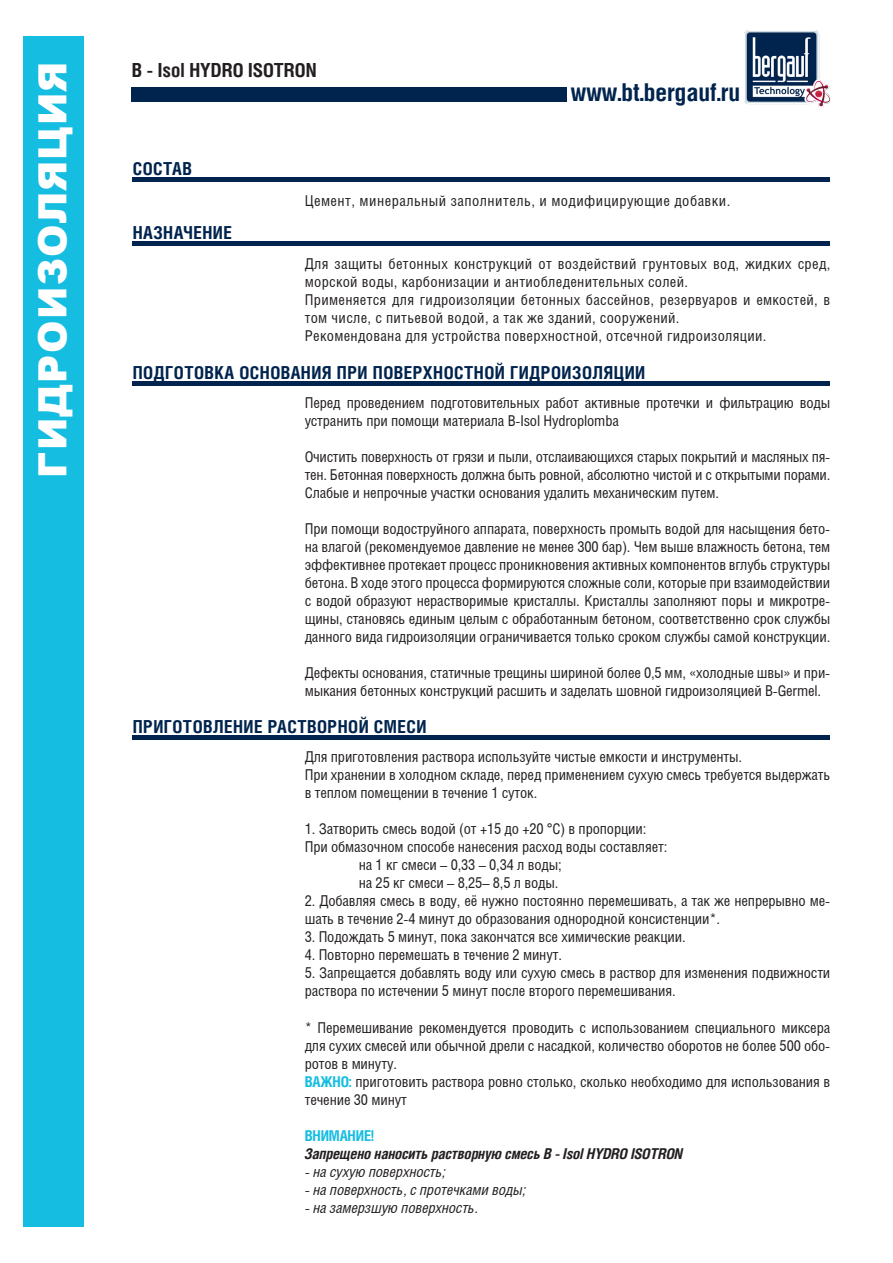
<style>
.page{position:relative;width:893px;height:1263px;background:#fff}
.page>*{position:absolute;margin:0;border:0;box-sizing:border-box;transform-origin:0 0}
.t1{font:900 39px "Arial";letter-spacing:.035em;color:#fff}
.t2{font:700 24.75px "Helios Cond";color:#01244e}
.t3{font:700 19.5px "Helios Cond";color:#231f20}
.t4{font:700 18px "Helios Cond";letter-spacing:.025em;color:#01244e}
.t5{font:15px/18px "Helios Cond";letter-spacing:-.01em;color:#231f20}
.t6{font:15px/18px "Helios Cond";letter-spacing:.02em;color:#231f20}
.t7{font:italic 15px "Helios Cond";letter-spacing:-.01em;color:#231f20}
.t8{font:15px "Helios Cond";letter-spacing:.03em;color:#231f20}
.t9{font:italic 700 15px "Helios Cond";letter-spacing:-.01em;color:#231f20}
.t10{font:700 15px "Helios Cond";letter-spacing:-.01em;color:#15bde1}
.s1{font-weight:700;color:#15bde1}
</style>
<div class="page">
<div style="left:133px;top:177px;width:697px;height:5px;background:#01244e"></div>
<div style="left:133px;top:241px;width:697px;height:5px;background:#01244e"></div>
<div style="left:133px;top:381px;width:697px;height:5px;background:#01244e"></div>
<div style="left:133px;top:735px;width:697px;height:5px;background:#01244e"></div>
<div style="left:23px;top:36px;width:61px;height:1191px;background:#15bde1"></div>
<div style="left:132px;top:87px;width:435px;height:15px;background:#01244e"></div>
<img style="left:745px;top:30px;width:85px;height:77px">
<p class="t1" style="left:24px;top:478px;width:418px;rotate:-90deg">ГИДРОИЗОЛЯЦИЯ</p>
<p class="t3" style="left:132px;top:59px;width:186px">B - Isol HYDRO ISOTRON</p>
<p class="t4" style="left:133px;top:158px;width:61px">СОСТАВ</p>
<p class="t2" style="left:571px;top:77px;width:171px">www.bt.bergauf.ru</p>
<p class="t4" style="left:133px;top:222px;width:101px">НАЗНАЧЕНИЕ</p>
<p class="t8" style="left:305px;top:191px;width:427px">Цемент, минеральный заполнитель, и модифицирующие добавки.</p>
<p class="t6" style="left:305px;top:254px;width:527px">Для защиты бетонных конструкций от воздействий грунтовых вод, жидких сред, морской воды, карбонизации и антиобледенительных солей.</p>
<p class="t6" style="left:305px;top:290px;width:527px">Применяется для гидроизоляции бетонных бассейнов, резервуаров и емкостей, в том числе, с питьевой водой, а так же зданий, сооружений.</p>
<p class="t6" style="left:305px;top:326px;width:463px">Рекомендована для устройства поверхностной, отсечной гидроизоляции.</p>
<p class="t4" style="left:133px;top:362px;width:514px">ПОДГОТОВКА ОСНОВАНИЯ ПРИ ПОВЕРХНОСТНОЙ ГИДРОИЗОЛЯЦИИ</p>
<p class="t5" style="left:305px;top:394px;width:527px">Перед проведением подготовительных работ активные протечки и фильтрацию воды устранить при помощи материала B-Isol Hydroplomba</p>
<p class="t5" style="left:305px;top:448px;width:527px">Очистить поверхность от грязи и пыли, отслаивающихся старых покрытий и масляных пя&shy;тен. Бетонная поверхность должна быть ровной, абсолютно чистой и с открытыми порами.</p>
<p class="t5" style="left:305px;top:484px;width:416px">Слабые и непрочные участки основания удалить механическим путем.</p>
<p class="t5" style="left:305px;top:520px;width:527px;text-align:justify">При помощи водоструйного аппарата, поверхность промыть водой для насыщения бето&shy;на влагой (рекомендуемое давление не менее 300 бар). Чем выше влажность бетона, тем эффективнее протекает процесс проникновения активных компонентов вглубь структуры бетона. В ходе этого процесса формируются сложные соли, которые при взаимодействии с водой образуют нерастворимые кристаллы. Кристаллы заполняют поры и микротре&shy;щины, становясь единым целым с обработанным бетоном, соответственно срок службы данного вида гидроизоляции ограничивается только сроком службы самой конструкции.</p>
<p class="t5" style="left:305px;top:664px;width:527px">Дефекты основания, статичные трещины шириной более 0,5 мм, «холодные швы» и при&shy;мыкания бетонных конструкций расшить и заделать шовной гидроизоляцией B-Germel.</p>
<p class="t4" style="left:133px;top:716px;width:295px">ПРИГОТОВЛЕНИЕ РАСТВОРНОЙ СМЕСИ</p>
<p class="t5" style="left:305px;top:748px;width:439px">Для приготовления раствора используйте чистые емкости и инструменты.</p>
<p class="t5" style="left:305px;top:766px;width:527px">При хранении в холодном складе, перед применением сухую смесь требуется выдержать в теплом помещении в течение 1 суток.</p>
<p class="t5" style="left:305px;top:820px;width:343px">1. Затворить смесь водой (от +15 до +20 °С) в пропорции:</p>
<p class="t5" style="left:305px;top:838px;width:364px">При обмазочном способе нанесения расход воды составляет:</p>
<p class="t5" style="left:359px;top:856px;width:204px">на 1 кг смеси – 0,33 – 0,34 л воды;</p>
<p class="t5" style="left:359px;top:874px;width:201px">на 25 кг смеси – 8,25– 8,5 л воды.</p>
<p class="t5" style="left:305px;top:892px;width:527px">2. Добавляя смесь в воду, её нужно постоянно перемешивать, а так же непрерывно ме&shy;шать в течение 2-4 минут до образования однородной консистенции*.</p>
<p class="t5" style="left:305px;top:928px;width:382px">3. Подождать 5 минут, пока закончатся все химические реакции.</p>
<p class="t5" style="left:305px;top:946px;width:259px">4. Повторно перемешать в течение 2 минут.</p>
<p class="t5" style="left:305px;top:964px;width:527px">5. Запрещается добавлять воду или сухую смесь в раствор для изменения подвижности раствора по истечении 5 минут после второго перемешивания.</p>
<p class="t5" style="left:305px;top:1018px;width:527px;text-align:justify">* Перемешивание рекомендуется проводить с использованием специального миксера для сухих смесей или обычной дрели с насадкой, количество оборотов не более 500 обо&shy;ротов в минуту.</p>
<p class="t5" style="left:305px;top:1072px;width:527px"><span class="s1">ВАЖНО:</span> приготовить раствора ровно столько, сколько необходимо для использования в течение 30 минут</p>
<p class="t10" style="left:305px;top:1126px;width:71px">ВНИМАНИЕ!</p>
<p class="t9" style="left:305px;top:1144px;width:380px">Запрещено наносить растворную смесь B - Isol HYDRO ISOTRON</p>
<p class="t7" style="left:305px;top:1162px;width:142px">- на сухую поверхность;</p>
<p class="t7" style="left:305px;top:1180px;width:223px">- на поверхность, с протечками воды;</p>
<p class="t7" style="left:305px;top:1198px;width:175px">- на замерзшую поверхность.</p>
</div>
